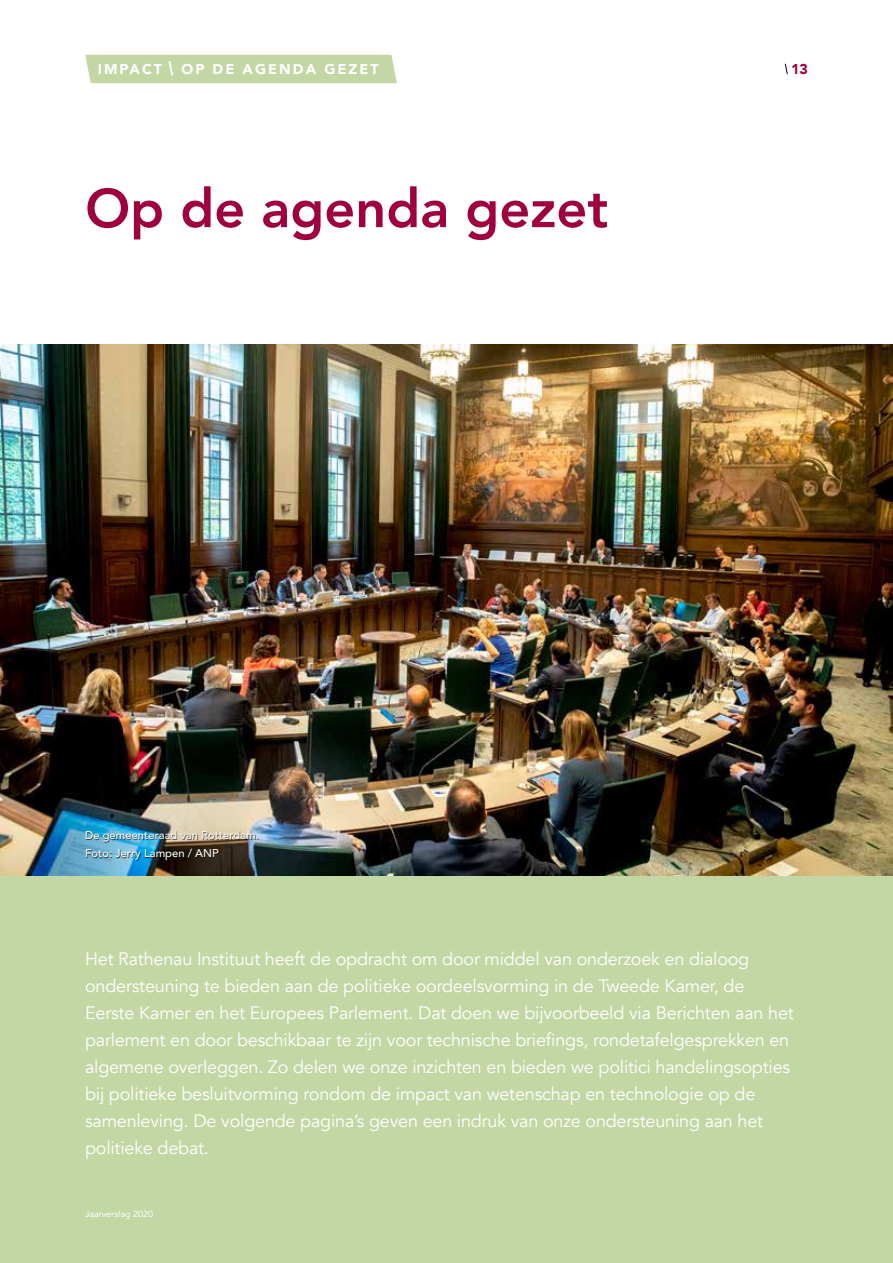
<style>
.page{position:relative;width:893px;height:1263px;background:#fff}
.page>*{position:absolute;margin:0;border:0;box-sizing:border-box;transform-origin:0 0}
.t1{font:800 54px "Avenir";color:#9e0040}
.t2{font:18px/27px "Avenir";letter-spacing:-.01em;color:#fff}
.t3{font:900 14.25px "Avenir";letter-spacing:.14em;color:#fff}
.t4{font:900 14.25px "Avenir";color:#9e0040}
.t5{font:500 11.25px/18px "Avenir";color:#fff}
.t6{font:9px "Avenir";color:#fff}
</style>
<div class="page">
<div style="left:0;top:875px;width:893px;height:387px;background:#c3d7a4"></div>
<img style="left:0;top:344px;width:893px;height:531px">
<div style="left:86px;top:831px;width:173px;height:30px;background:#000;opacity:.75"></div>
<svg style="left:784px;top:63px;width:4px;height:12px"></svg>
<div style="left:85px;top:55px;width:312px;height:28px;background:#c3d7a4"></div>
<p class="t3" style="left:98px;top:57px;width:282px">IMPACT <sup>|</sup> OP DE AGENDA GEZET</p>
<h1 class="t1" style="left:85px;top:166px;width:525px">Op de agenda gezet</h1>
<p class="t4" style="left:791px;top:57px;width:18px">13</p>
<p class="t5" style="left:85px;top:826px;width:175px">De gemeenteraad van Rotterdam.<br>Foto: Jerry Lampen / ANP</p>
<p class="t2" style="left:85px;top:946px;width:710px">Het Rathenau Instituut heeft de opdracht om door middel van onderzoek en dialoog ondersteuning te bieden aan de politieke oordeelsvorming in de Tweede Kamer, de Eerste Kamer en het Europees Parlement. Dat doen we bijvoorbeeld via Berichten aan het parlement en door beschikbaar te zijn voor technische briefings, rondetafelgesprekken en algemene overleggen. Zo delen we onze inzichten en bieden we politici handelingsopties bij politieke besluitvorming rondom de impact van wetenschap en technologie op de samenleving. De volgende pagina’s geven een indruk van onze ondersteuning aan het politieke debat.</p>
<p class="t6" style="left:85px;top:1207px;width:70px">Jaarverslag 2020</p>
</div>
